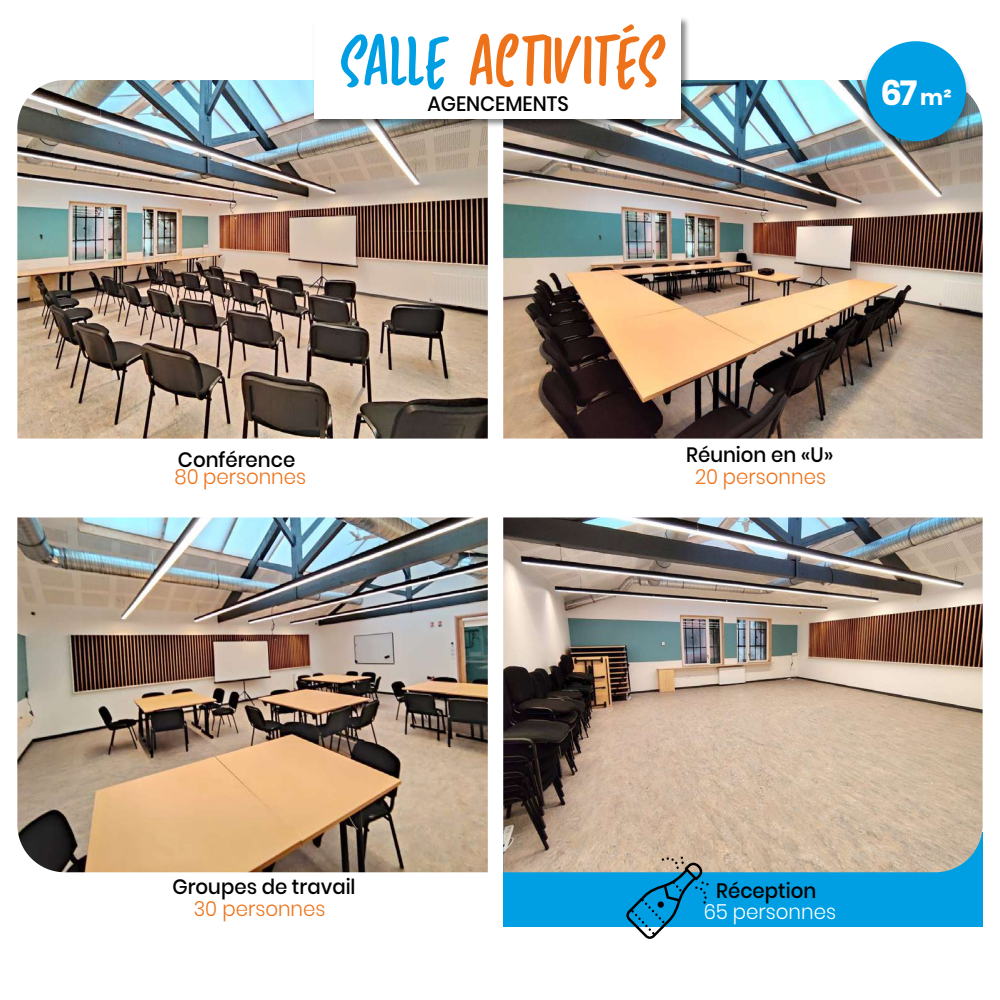
<style>
.page{position:relative;width:1000px;height:1000px;background:#fff}
.page>*{position:absolute;margin:0;border:0;box-sizing:border-box;transform-origin:0 0}
.t1{font:86.12px "Sunny Weather DEMO";letter-spacing:-.01em;color:#ee7219}
.t2{font:700 34.38px "Poppins";color:#fff}
.t3{font:500 20.75px "Poppins";color:#020203;scale:.95 1}
.t4{font:300 20.75px "Poppins";color:#ee7219;scale:.95 1}
.t5{font:300 20.75px "Poppins";color:#fff;scale:.95 1}
.s1{color:#009fe3}
.s2{font-size:21.75px}
</style>
<div class="page">
<div style="left:503px;top:832px;width:480px;height:95px;background:#009fe3"></div>
<img style="left:17px;top:80px;width:471px;height:359px">
<img style="left:503px;top:80px;width:480px;height:359px">
<img style="left:17px;top:517px;width:471px;height:355px">
<img style="left:503px;top:517px;width:480px;height:355px">
<div style="left:313px;top:16px;width:377px;height:112px;background:#000;opacity:.47"></div>
<div style="left:314px;top:18px;width:367px;height:101px;background:#fff"></div>
<div style="left:858px;top:41px;width:115px;height:115px;background:#000;opacity:.44"></div>
<div style="left:866px;top:41px;width:100px;height:100px;background:#009fe3;border-radius:50%"></div>
<svg style="left:626px;top:857px;width:83px;height:82px"></svg>
<h1 class="t1" style="left:339px;top:18px;width:329px"><span class="s1">SALLE</span> ACTIVITÉS</h1>
<p class="t3" style="left:427px;top:91px;width:150px">AGENCEMENTS</p>
<h2 class="t2" style="left:880px;top:73px;width:73px">67 <span class="s2">m²</span></h2>
<p class="t3" style="left:178px;top:448px;width:125px">Conférence</p>
<p class="t4" style="left:174px;top:465px;width:140px">80 personnes</p>
<p class="t3" style="left:686px;top:443px;width:156px">Réunion en «U»</p>
<p class="t4" style="left:695px;top:465px;width:139px">20 personnes</p>
<p class="t3" style="left:173px;top:875px;width:194px">Groupes de travail</p>
<p class="t4" style="left:194px;top:897px;width:140px">30 personnes</p>
<p class="t3" style="left:716px;top:878px;width:107px">Réception</p>
<p class="t5" style="left:704px;top:900px;width:141px">65 personnes</p>
</div>
